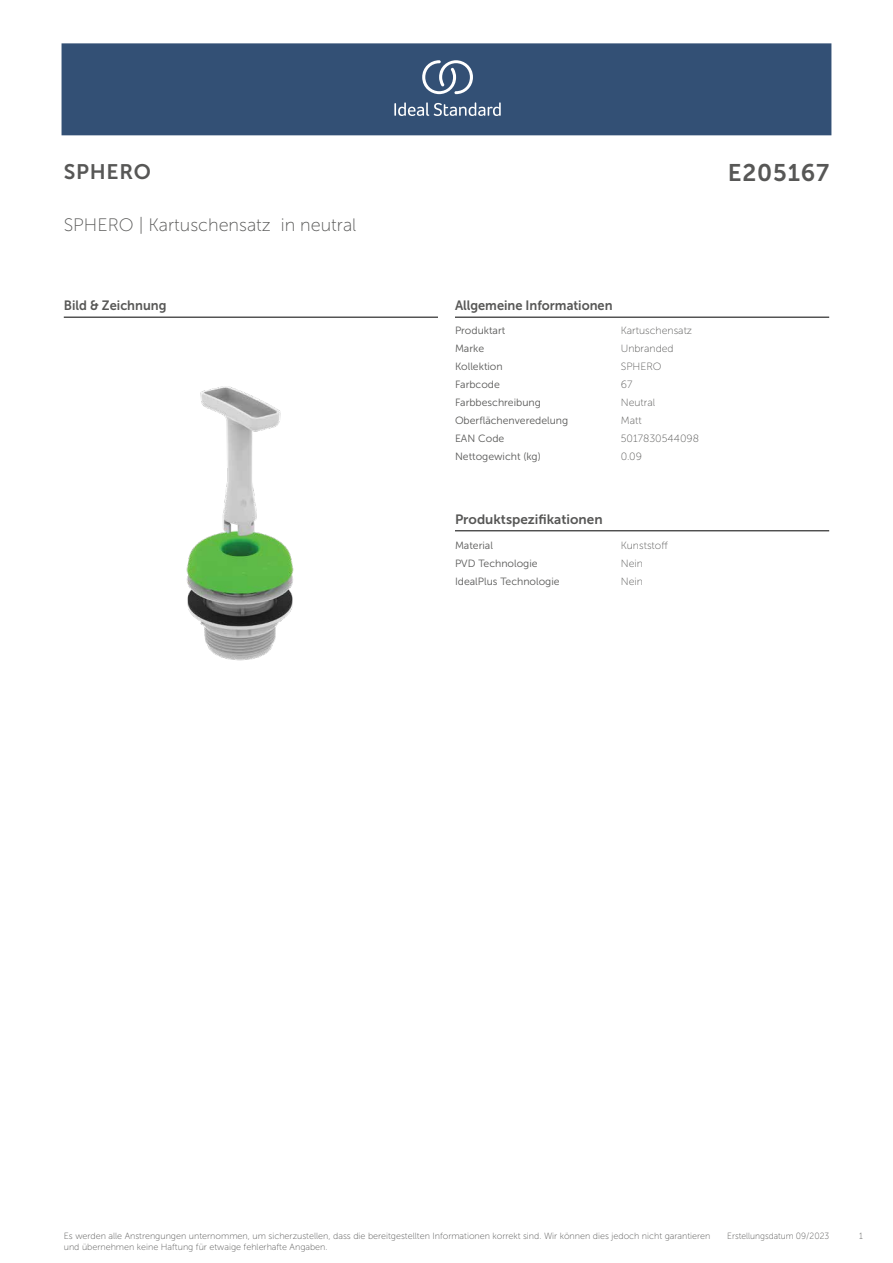
<style>
.page{position:relative;width:893px;height:1263px;background:#fff}
.page>*{position:absolute;margin:0;border:0;box-sizing:border-box;transform-origin:0 0}
.t1{font:24px "Museo Sans 700";letter-spacing:.035em;color:#575756}
.t2{font:21px "Museo Sans 700";letter-spacing:.035em;color:#575756}
.t3{font:18px "Museo Sans 100";color:#575756}
.t4{font:13.5px "Museo Sans 700";color:#575756;scale:.95 1}
.t5{font:13.5px "Museo Sans 700";color:#575756}
.t6{font:10.5px "Museo Sans 300";color:#575756}
.t7{font:10.5px "Museo Sans 100";color:#575756}
.t8{font:9px "Museo Sans 100";color:#575756}
.t9{font:9px "Museo Sans 100";color:#575756;scale:.95 1}
</style>
<div class="page">
<div style="left:62px;top:43px;width:769px;height:92px;background:#335075"></div>
<svg style="left:394px;top:102px;width:107px;height:14px"></svg>
<svg style="left:422px;top:60px;width:51px;height:34px"></svg>
<hr style="left:455px;top:317px;width:374px;height:1px;background:#000">
<hr style="left:455px;top:530px;width:374px;height:1px;background:#000">
<hr style="left:64px;top:317px;width:374px;height:1px;background:#000">
<img style="left:186px;top:386px;width:108px;height:274px">
<h2 class="t2" style="left:64px;top:160px;width:89px">SPHERO</h2>
<h1 class="t1" style="left:728px;top:160px;width:103px">E205167</h1>
<h3 class="t3" style="left:64px;top:215px;width:294px">SPHERO | Kartuschensatz in neutral</h3>
<h3 class="t4" style="left:64px;top:298px;width:110px">Bild &amp; Zeichnung</h3>
<h3 class="t4" style="left:455px;top:298px;width:167px">Allgemeine Informationen</h3>
<p class="t6" style="left:455px;top:324px;width:52px">Produktart</p>
<p class="t7" style="left:621px;top:325px;width:73px">Kartuschensatz</p>
<p class="t6" style="left:455px;top:343px;width:31px">Marke</p>
<p class="t7" style="left:621px;top:343px;width:54px">Unbranded</p>
<p class="t6" style="left:455px;top:361px;width:49px">Kollektion</p>
<p class="t7" style="left:621px;top:361px;width:42px">SPHERO</p>
<p class="t6" style="left:455px;top:379px;width:46px">Farbcode</p>
<p class="t7" style="left:621px;top:379px;width:13px">67</p>
<p class="t6" style="left:455px;top:397px;width:87px">Farbbeschreibung</p>
<p class="t7" style="left:621px;top:397px;width:36px">Neutral</p>
<p class="t6" style="left:455px;top:415px;width:115px">Oberflächenveredelung</p>
<p class="t7" style="left:621px;top:415px;width:22px">Matt</p>
<p class="t6" style="left:455px;top:433px;width:51px">EAN Code</p>
<p class="t7" style="left:621px;top:433px;width:80px">5017830544098</p>
<p class="t6" style="left:455px;top:451px;width:87px">Nettogewicht (kg)</p>
<p class="t7" style="left:621px;top:451px;width:23px">0.09</p>
<h3 class="t5" style="left:455px;top:512px;width:149px">Produktspezifikationen</h3>
<p class="t6" style="left:455px;top:540px;width:39px">Material</p>
<p class="t7" style="left:621px;top:540px;width:48px">Kunststoff</p>
<p class="t6" style="left:455px;top:558px;width:84px">PVD Technologie</p>
<p class="t7" style="left:621px;top:558px;width:24px">Nein</p>
<p class="t6" style="left:455px;top:576px;width:106px">IdealPlus Technologie</p>
<p class="t7" style="left:621px;top:576px;width:24px">Nein</p>
<p class="t9" style="left:727px;top:1231px;width:109px">Erstellungsdatum 09/2023</p>
<p class="t8" style="left:64px;top:1231px;width:648px">Es werden alle Anstrengungen unternommen, um sicherzustellen, dass die bereitgestellten Informationen korrekt sind. Wir können dies jedoch nicht garantieren</p>
<p class="t9" style="left:859px;top:1231px;width:5px">1</p>
<p class="t8" style="left:64px;top:1242px;width:265px">und übernehmen keine Haftung für etwaige fehlerhafte Angaben.</p>
</div>
